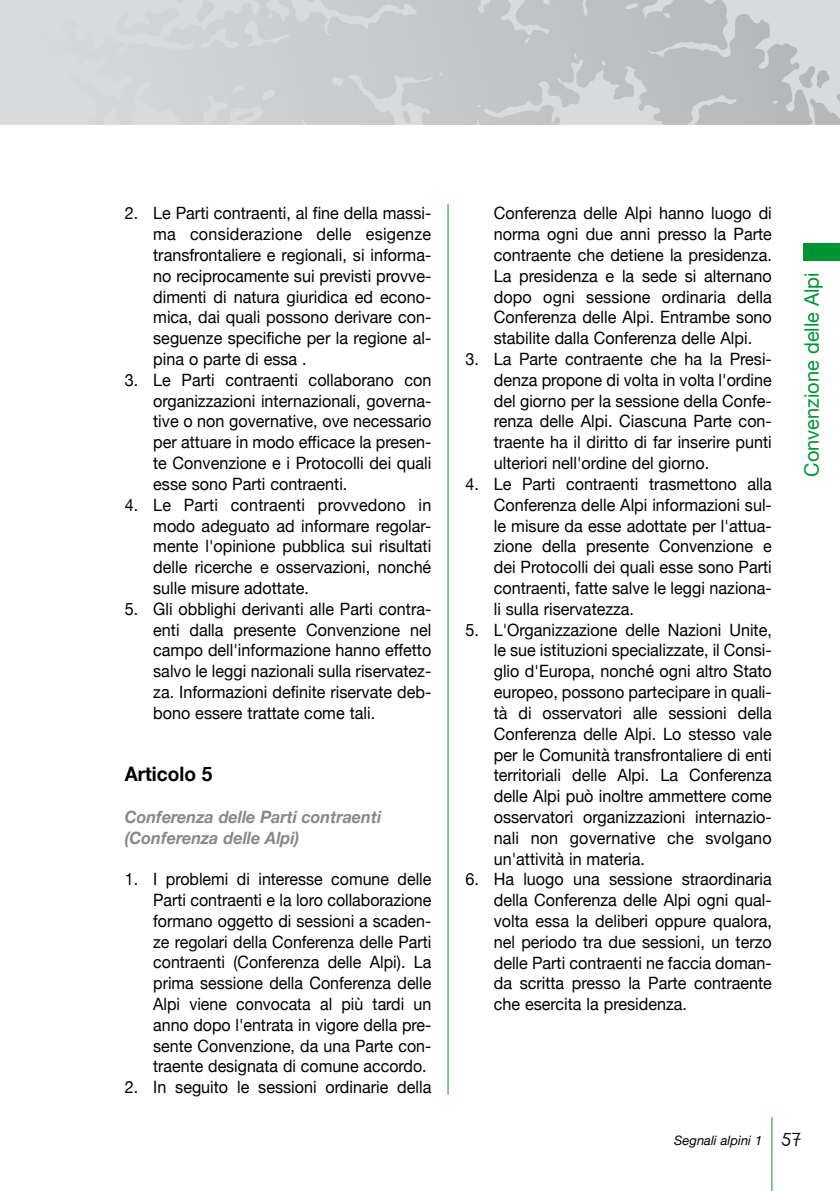
<style>
.page{position:relative;width:840px;height:1191px;background:#fff}
.page>*{position:absolute;margin:0;border:0;box-sizing:border-box;transform-origin:0 0}
.t1{font:20px "Helvetica Neue";color:#009534}
.t2{font:700 20px "Helvetica Neue";color:#000;scale:.95 1}
.t3{font:17px/20.8px "Helvetica Neue";color:#000;text-align:justify;scale:.95 1}
.t4{font:17px/20.8px "Helvetica Neue";color:#000;text-align:justify;scale:.94 1}
.t5{font:italic 700 17px/20.8px "Helvetica Neue";color:#87888a;scale:.95 1}
.t6{font:italic 13px "Helvetica Neue";color:#000}
.s1{font-family:"Friday";font-style:normal;font-size:22px}
</style>
<div class="page">
<svg style="left:0;top:0;width:839px;height:125px;background:#cccdcf"></svg>
<svg style="left:320px;top:0;width:396px;height:36px;background:#c4c5c6"></svg>
<hr style="left:771px;top:1117px;width:1px;height:74px;background:#009534">
<hr style="left:447px;top:204px;width:1px;height:890px;background:#009534">
<div style="left:802px;top:244px;width:37px;height:17px;background:#009534"></div>
<p class="t3" style="left:153px;top:203px;width:294px;text-indent:-28px">2. Le Parti contraenti, al fine della massi&shy;ma considerazione delle esigenze transfrontaliere e regionali, si informa&shy;no reciprocamente sui previsti provve&shy;dimenti di natura giuridica ed econo&shy;mica, dai quali possono derivare con&shy;seguenze specifiche per la regione al&shy;pina o parte di essa .</p>
<p class="t3" style="left:153px;top:369px;width:294px;text-indent:-28px">3. Le Parti contraenti collaborano con organizzazioni internazionali, governa&shy;tive o non governative, ove necessario per attuare in modo efficace la presen&shy;te Convenzione e i Protocolli dei quali esse sono Parti contraenti.</p>
<p class="t3" style="left:153px;top:494px;width:294px;text-indent:-28px">4. Le Parti contraenti provvedono in modo adeguato ad informare regolar&shy;mente l'opinione pubblica sui risultati delle ricerche e osservazioni, nonché sulle misure adottate.</p>
<p class="t3" style="left:153px;top:598px;width:294px;text-indent:-28px">5. Gli obblighi derivanti alle Parti contra&shy;enti dalla presente Convenzione nel campo dell'informazione hanno effetto salvo le leggi nazionali sulla riservatez&shy;za. Informazioni definite riservate deb&shy;bono essere trattate come tali.</p>
<p class="t2" style="left:125px;top:761px;width:94px">Articolo 5</p>
<p class="t5" style="left:125px;top:806px;width:271px">Conferenza delle Parti contraenti (Conferenza delle Alpi)</p>
<p class="t4" style="left:153px;top:868px;width:297px;text-indent:-28px">1. I problemi di interesse comune delle Parti contraenti e la loro collaborazione formano oggetto di sessioni a scaden&shy;ze regolari della Conferenza delle Parti contraenti (Conferenza delle Alpi). La prima sessione della Conferenza delle Alpi viene convocata al più tardi un anno dopo l'entrata in vigore della pre&shy;sente Convenzione, da una Parte con&shy;traente designata di comune accordo.</p>
<p class="t3" style="left:125px;top:1076px;width:324px">2. In seguito le sessioni ordinarie della</p>
<p class="t3" style="left:493px;top:203px;width:294px">Conferenza delle Alpi hanno luogo di norma ogni due anni presso la Parte contraente che detiene la presidenza.<br>La presidenza e la sede si alternano dopo ogni sessione ordinaria della Conferenza delle Alpi. Entrambe sono stabilite dalla Conferenza delle Alpi.</p>
<p class="t3" style="left:493px;top:348px;width:294px;text-indent:-28px">3. La Parte contraente che ha la Presi&shy;denza propone di volta in volta l'ordine del giorno per la sessione della Confe&shy;renza delle Alpi. Ciascuna Parte con&shy;traente ha il diritto di far inserire punti ulteriori nell'ordine del giorno.</p>
<p class="t3" style="left:493px;top:473px;width:294px;text-indent:-28px">4. Le Parti contraenti trasmettono alla Conferenza delle Alpi informazioni sul&shy;le misure da esse adottate per l'attua&shy;zione della presente Convenzione e dei Protocolli dei quali esse sono Parti contraenti, fatte salve le leggi naziona&shy;li sulla riservatezza.</p>
<p class="t3" style="left:493px;top:619px;width:294px;text-indent:-28px">5. L'Organizzazione delle Nazioni Unite, le sue istituzioni specializzate, il Consi&shy;glio d'Europa, nonché ogni altro Stato europeo, possono partecipare in quali&shy;tà di osservatori alle sessioni della Conferenza delle Alpi. Lo stesso vale per le Comunità transfrontaliere di enti territoriali delle Alpi. La Conferenza delle Alpi può inoltre ammettere come osservatori organizzazioni internazio&shy;nali non governative che svolgano un'attività in materia.</p>
<p class="t3" style="left:493px;top:868px;width:294px;text-indent:-28px">6. Ha luogo una sessione straordinaria della Conferenza delle Alpi ogni qual&shy;volta essa la deliberi oppure qualora, nel periodo tra due sessioni, un terzo delle Parti contraenti ne faccia doman&shy;da scritta presso la Parte contraente che esercita la presidenza.</p>
<p class="t1" style="left:799px;top:477px;width:206px;rotate:-90deg">Convenzione delle Alpi</p>
<p class="t6" style="left:673px;top:1132px;width:129px">Segnali alpini 1 <span class="s1">57</span></p>
</div>
